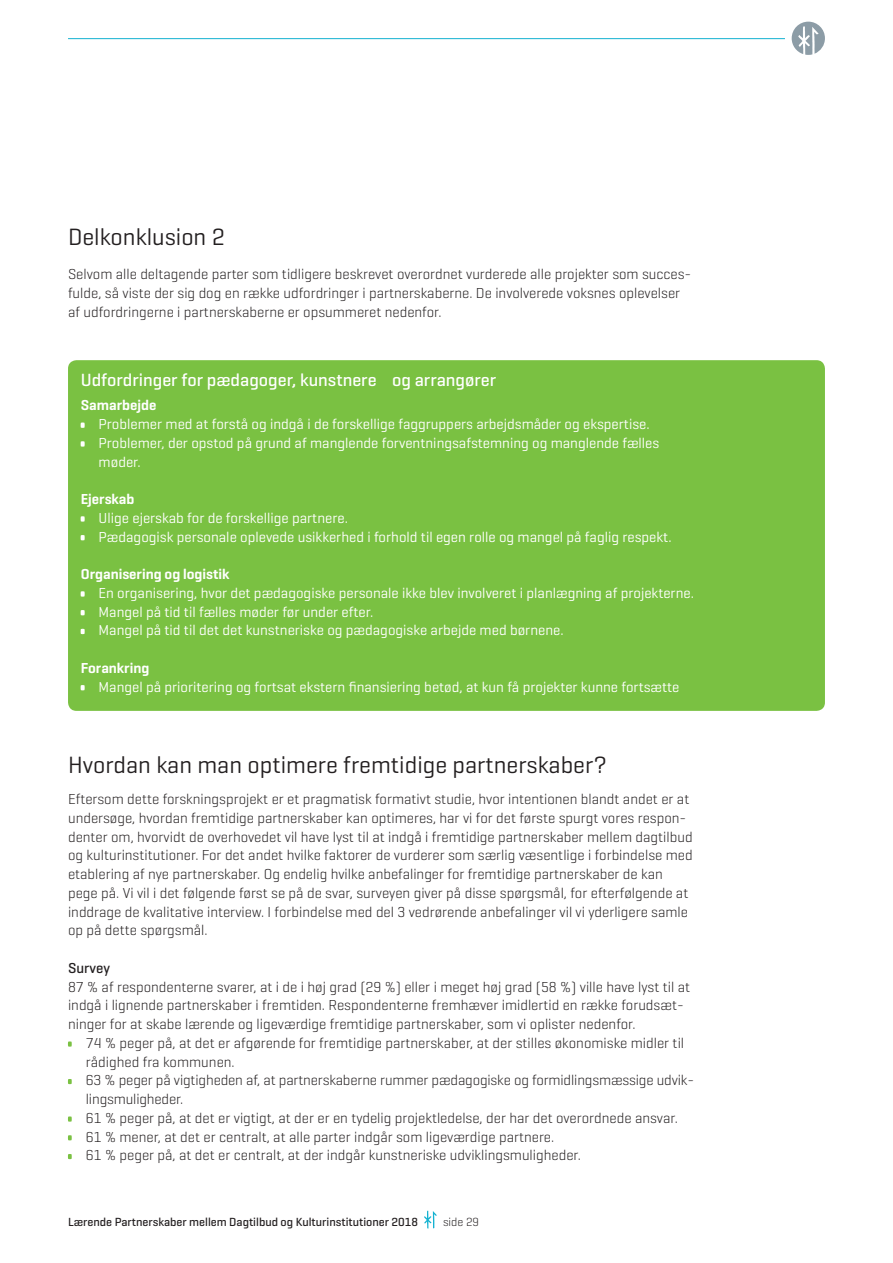
<style>
.page{position:relative;width:893px;height:1263px;background:#fff}
.page>*{position:absolute;margin:0;border:0;box-sizing:border-box;transform-origin:0 0}
.t1{font:24px "Geogrotesque";color:#231f20}
.t2{font:500 18px "Geogrotesque";color:#fff}
.t3{font:300 14.7px/18.8px "Geogrotesque";color:#231f20}
.t4{font:14.7px/18.8px "Geogrotesque";color:#fff}
.t5{font:600 14.7px "Geogrotesque";color:#fff}
.t6{font:500 14.7px "Geogrotesque";color:#231f20}
.t7{font:500 12px "Geogrotesque";color:#231f20}
.t8{font:300 12px "Geogrotesque";color:#231f20}
.s1{color:#7ac142}
</style>
<div class="page">
<svg style="left:424px;top:1210px;width:13px;height:18px"></svg>
<div style="left:68px;top:360px;width:757px;height:351px;background:#7ac142;border-radius:9px"></div>
<svg style="left:81px;top:422px;width:4px;height:6px"></svg>
<svg style="left:81px;top:441px;width:4px;height:6px"></svg>
<svg style="left:81px;top:516px;width:4px;height:6px"></svg>
<svg style="left:81px;top:535px;width:4px;height:5px"></svg>
<svg style="left:81px;top:591px;width:4px;height:6px"></svg>
<svg style="left:81px;top:610px;width:4px;height:5px"></svg>
<svg style="left:81px;top:629px;width:4px;height:5px"></svg>
<svg style="left:81px;top:685px;width:4px;height:5px"></svg>
<svg style="left:68px;top:1041px;width:4px;height:6px"></svg>
<svg style="left:68px;top:1079px;width:4px;height:5px"></svg>
<svg style="left:68px;top:1116px;width:4px;height:6px"></svg>
<svg style="left:68px;top:1135px;width:4px;height:5px"></svg>
<svg style="left:68px;top:1154px;width:4px;height:5px"></svg>
<hr style="left:68px;top:38px;width:717px;height:1px;background:#14b2d1">
<svg style="left:792px;top:22px;width:33px;height:33px"></svg>
<h1 class="t1" style="left:68px;top:222px;width:158px">Delkonklusion 2</h1>
<p class="t3" style="left:68px;top:264px;width:625px">Selvom alle deltagende parter som tidligere beskrevet overordnet vurderede alle projekter som succes&shy;fulde, så viste der sig dog en række udfordringer i partnerskaberne. De involverede voksnes oplevelser af udfordringerne i partnerskaberne er opsummeret nedenfor.</p>
<p class="t2" style="left:81px;top:369px;width:417px">Udfordringer for pædagoger, kunstnere og arrangører</p>
<p class="t5" style="left:81px;top:396px;width:77px">Samarbejde</p>
<p class="t4" style="left:81px;top:414px;width:570px">• Problemer med at forstå og indgå i de forskellige faggruppers arbejdsmåder og ekspertise.</p>
<p class="t4" style="left:99px;top:433px;width:562px;text-indent:-18px">• Problemer, der opstod på grund af manglende forventningsafstemning og manglende fælles møder.</p>
<p class="t5" style="left:81px;top:490px;width:55px">Ejerskab</p>
<p class="t4" style="left:81px;top:508px;width:269px">• Ulige ejerskab for de forskellige partnere.</p>
<p class="t4" style="left:81px;top:527px;width:592px">• Pædagogisk personale oplevede usikkerhed i forhold til egen rolle og mangel på faglig respekt.</p>
<p class="t5" style="left:81px;top:565px;width:150px">Organisering og logistik</p>
<p class="t4" style="left:81px;top:583px;width:615px">• En organisering, hvor det pædagogiske personale ikke blev involveret i planlægning af projekterne.</p>
<p class="t4" style="left:81px;top:602px;width:294px">• Mangel på tid til fælles møder før under efter.</p>
<p class="t4" style="left:81px;top:620px;width:484px">• Mangel på tid til det det kunstneriske og pædagogiske arbejde med børnene.</p>
<p class="t5" style="left:81px;top:659px;width:70px">Forankring</p>
<p class="t4" style="left:81px;top:677px;width:600px">• Mangel på prioritering og fortsat ekstern finansiering betød, at kun få projekter kunne fortsætte</p>
<h1 class="t1" style="left:68px;top:750px;width:540px">Hvordan kan man optimere fremtidige partnerskaber?</h1>
<p class="t3" style="left:68px;top:789px;width:626px">Eftersom dette forskningsprojekt er et pragmatisk formativt studie, hvor intentionen blandt andet er at undersøge, hvordan fremtidige partnerskaber kan optimeres, har vi for det første spurgt vores respon&shy;denter om, hvorvidt de overhovedet vil have lyst til at indgå i fremtidige partnerskaber mellem dagtilbud og kulturinstitutioner. For det andet hvilke faktorer de vurderer som særlig væsentlige i forbindelse med etablering af nye partnerskaber. Og endelig hvilke anbefalinger for fremtidige partnerskaber de kan pege på. Vi vil i det følgende først se på de svar, surveyen giver på disse spørgsmål, for efterfølgende at inddrage de kvalitative interview. I forbindelse med del 3 vedrørende anbefalinger vil vi yderligere samle op på dette spørgsmål.</p>
<p class="t6" style="left:68px;top:959px;width:43px">Survey</p>
<p class="t3" style="left:68px;top:977px;width:624px">87 % af respondenterne svarer, at i de i høj grad (29 %) eller i meget høj grad (58 %) ville have lyst til at indgå i lignende partnerskaber i fremtiden. Respondenterne fremhæver imidlertid en række forudsæt&shy;ninger for at skabe lærende og ligeværdige fremtidige partnerskaber, som vi oplister nedenfor.</p>
<p class="t3" style="left:86px;top:1033px;width:600px;text-indent:-18px"><span class="s1">•</span> 74 % peger på, at det er afgørende for fremtidige partnerskaber, at der stilles økonomiske midler til rådighed fra kommunen.</p>
<p class="t3" style="left:86px;top:1070px;width:610px;text-indent:-18px"><span class="s1">•</span> 63 % peger på vigtigheden af, at partnerskaberne rummer pædagogiske og formidlingsmæssige udvik&shy;lingsmuligheder.</p>
<p class="t3" style="left:68px;top:1108px;width:609px"><span class="s1">•</span> 61 % peger på, at det er vigtigt, at der er en tydelig projektledelse, der har det overordnede ansvar.</p>
<p class="t3" style="left:68px;top:1127px;width:485px"><span class="s1">•</span> 61 % mener, at det er centralt, at alle parter indgår som ligeværdige partnere.</p>
<p class="t3" style="left:68px;top:1145px;width:512px"><span class="s1">•</span> 61 % peger på, at det er centralt, at der indgår kunstneriske udviklingsmuligheder.</p>
<p class="t7" style="left:68px;top:1214px;width:351px">Lærende Partnerskaber mellem Dagtilbud og Kulturinstitutioner 2018</p>
<p class="t8" style="left:443px;top:1214px;width:37px">side 29</p>
</div>
